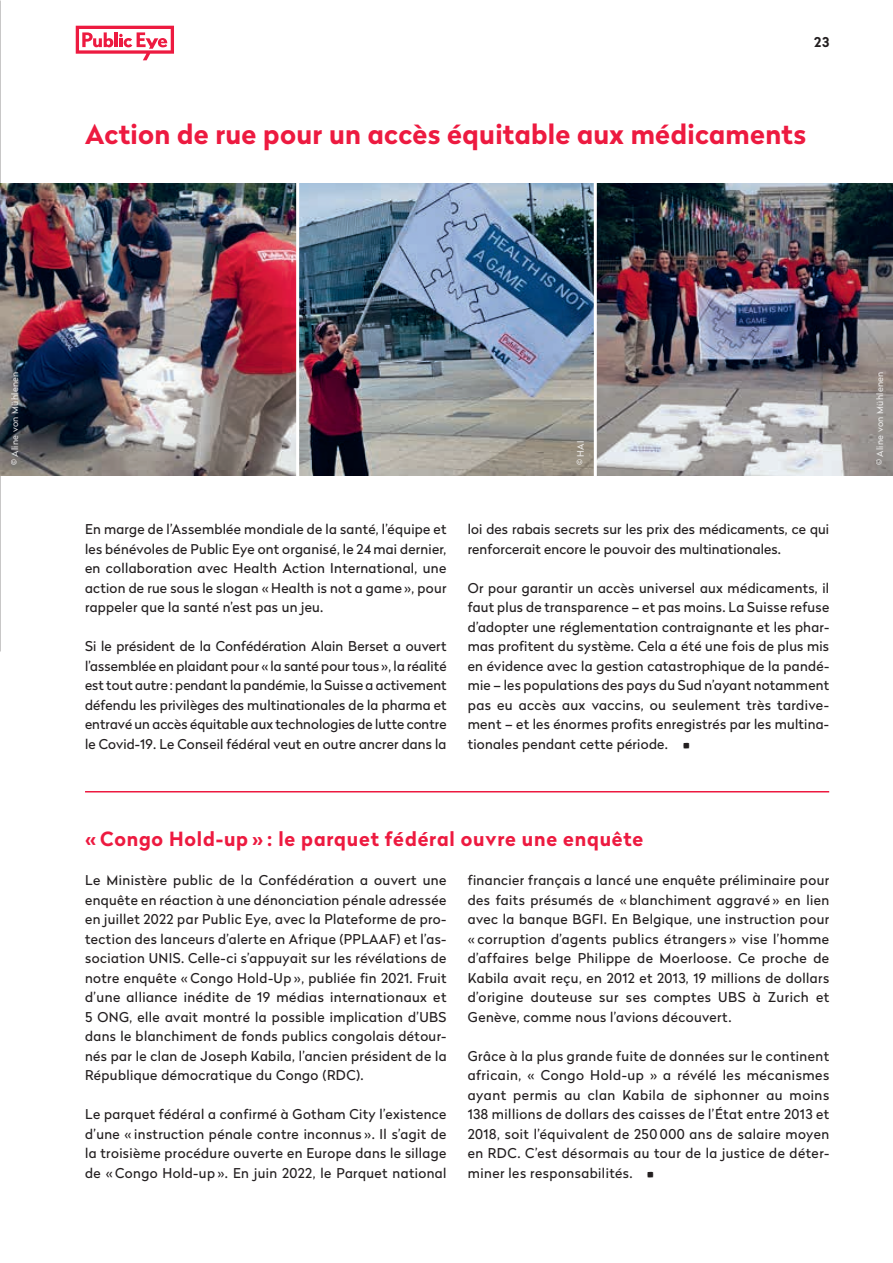
<style>
.page{position:relative;width:893px;height:1263px;background:#fff}
.page>*{position:absolute;margin:0;border:0;box-sizing:border-box;transform-origin:0 0}
.t1{font:700 27px "Radikal";letter-spacing:.01em;color:#ed1a40}
.t2{font:700 19.5px "Radikal";letter-spacing:.04em;color:#ed1a40}
.t3{font:13.5px/19.5px "Radikal";letter-spacing:.02em;color:#231f20;text-align:justify}
.t4{font:700 13.5px "Radikal";color:#231f20}
.t5{font:9px "Radikal";letter-spacing:.03em;color:#fff}
</style>
<div class="page">
<svg style="left:76px;top:26px;width:98px;height:34px"></svg>
<img style="left:0;top:183px;width:893px;height:293px">
<hr style="left:296px;top:172px;width:3px;height:312px;background:#fff">
<hr style="left:594px;top:172px;width:3px;height:312px;background:#fff">
<hr style="left:85px;top:791px;width:744px;height:1px;background:#ed1a40">
<p class="t4" style="left:814px;top:32px;width:16px">23</p>
<h1 class="t1" style="left:85px;top:115px;width:722px">Action de rue pour un accès équitable aux médicaments</h1>
<p class="t5" style="left:9px;top:465px;width:95px;rotate:-90deg">© Aline von Mühlenen</p>
<p class="t5" style="left:574px;top:465px;width:26px;rotate:-90deg">© HAI</p>
<p class="t3" style="left:85px;top:519px;width:363px">En marge de l’Assemblée mondiale de la santé, l’équipe et les bénévoles de Public Eye ont organisé, le 24 mai dernier, en collaboration avec Health Action International, une action de rue sous le slogan « Health is not a game », pour rappeler que la santé n’est pas un jeu.</p>
<p class="t3" style="left:85px;top:636px;width:363px">Si le président de la Confédération Alain Berset a ouvert l’assemblée en plaidant pour « la santé pour tous », la réalité est tout autre : pendant la pandémie, la Suisse a activement défendu les privilèges des multinationales de la pharma et entravé un accès équitable aux technologies de lutte contre le Covid-19. Le Conseil fédéral veut en outre ancrer dans la</p>
<p class="t3" style="left:468px;top:519px;width:363px">loi des rabais secrets sur les prix des médicaments, ce qui renforcerait encore le pouvoir des multinationales.</p>
<p class="t3" style="left:468px;top:578px;width:363px">Or pour garantir un accès universel aux médicaments, il faut plus de transparence – et pas moins. La Suisse refuse d’adopter une réglementation contraignante et les phar&shy;mas profitent du système. Cela a été une fois de plus mis en évidence avec la gestion catastrophique de la pandé&shy;mie – les populations des pays du Sud n’ayant notamment pas eu accès aux vaccins, ou seulement très tardive&shy;ment – et les énormes profits enregistrés par les multina&shy;tionales pendant cette période.</p>
<h2 class="t2" style="left:85px;top:825px;width:560px">« Congo Hold-up » : le parquet fédéral ouvre une enquête</h2>
<p class="t3" style="left:85px;top:870px;width:363px">Le Ministère public de la Confédération a ouvert une enquête en réaction à une dénonciation pénale adressée en juillet 2022 par Public Eye, avec la Plateforme de pro&shy;tection des lanceurs d’alerte en Afrique (PPLAAF) et l’as&shy;sociation UNIS. Celle-ci s’appuyait sur les révélations de notre enquête « Congo Hold-Up », publiée fin 2021. Fruit d’une alliance inédite de 19 médias internationaux et 5 ONG, elle avait montré la possible implication d’UBS dans le blanchiment de fonds publics congolais détour&shy;nés par le clan de Joseph Kabila, l’ancien président de la République démocratique du Congo (RDC).</p>
<p class="t3" style="left:85px;top:1104px;width:363px">Le parquet fédéral a confirmé à Gotham City l’existence d’une « instruction pénale contre inconnus ». Il s’agit de la troisième procédure ouverte en Europe dans le sillage de « Congo Hold-up ». En juin 2022, le Parquet national</p>
<p class="t3" style="left:468px;top:870px;width:363px">financier français a lancé une enquête préliminaire pour des faits présumés de « blanchiment aggravé » en lien avec la banque BGFI. En Belgique, une instruction pour « corruption d’agents publics étrangers » vise l’homme d’affaires belge Philippe de Moerloose. Ce proche de Kabila avait reçu, en 2012 et 2013, 19 millions de dollars d’origine douteuse sur ses comptes UBS à Zurich et Genève, comme nous l’avions découvert.</p>
<p class="t3" style="left:468px;top:1046px;width:363px">Grâce à la plus grande fuite de données sur le continent africain, « Congo Hold-up » a révélé les mécanismes ayant permis au clan Kabila de siphonner au moins 138 millions de dollars des caisses de l’État entre 2013 et 2018, soit l’équivalent de 250 000 ans de salaire moyen en RDC. C’est désormais au tour de la justice de déter&shy;miner les responsabilités.</p>
<p class="t5" style="left:873px;top:465px;width:95px;rotate:-90deg">© Aline von Mühlenen</p>
</div>
